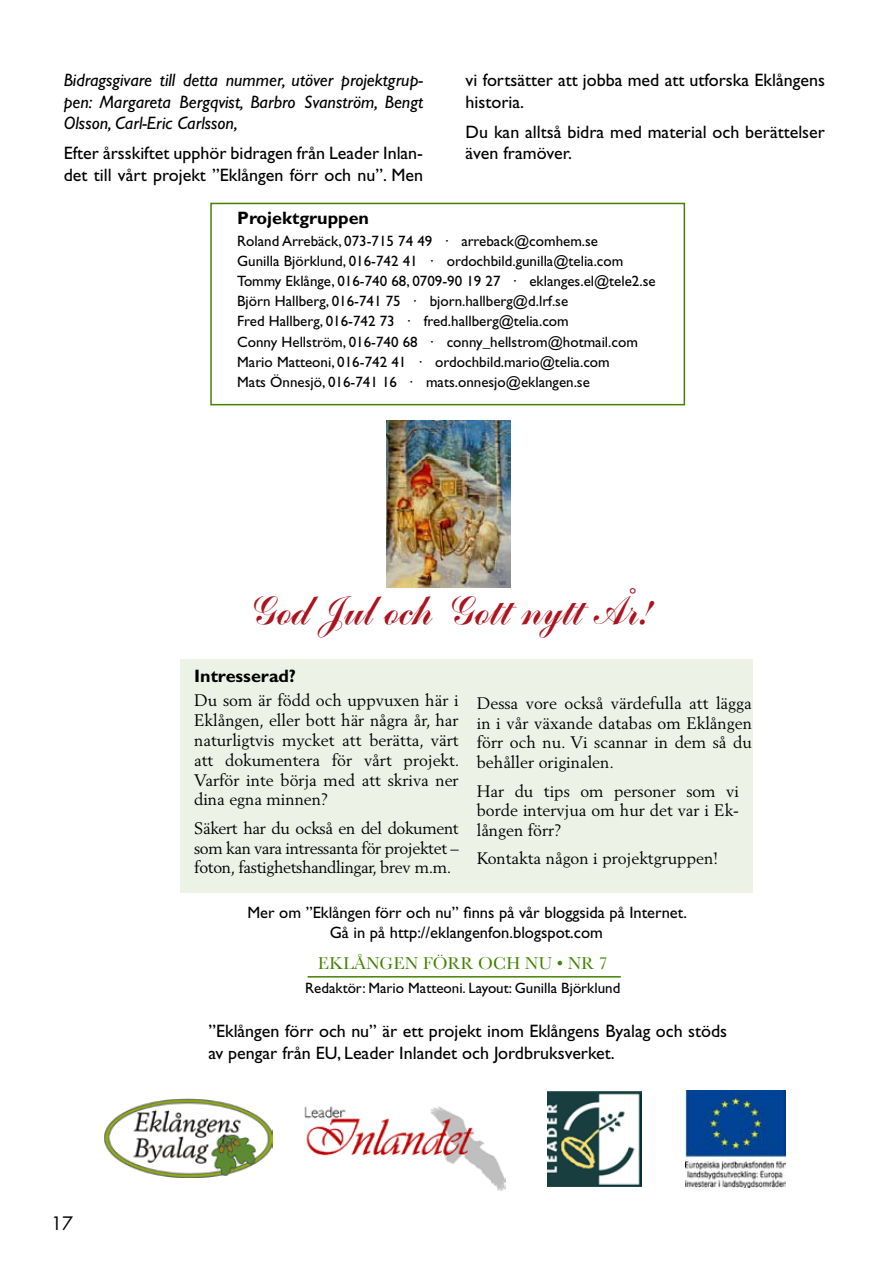
<style>
.page{position:relative;width:893px;height:1263px;background:#fff}
.page>*{position:absolute;margin:0;border:0;box-sizing:border-box;transform-origin:0 0}
.t1{font:37.5px "Author";color:#ad131e}
.t2{font:18px/21.6px "Gill Sans";color:#000}
.t3{font:italic 18px/21.6px "Gill Sans";color:#000;text-align:justify}
.t4{font:700 18px "Gill Sans";color:#000}
.t5{font:18px "Baskerville";color:#438200}
.t6{font:18px "Futura";color:#000}
.t7{font:16.5px/19.8px "Berling";color:#000;text-align:justify}
.t8{font:16.5px/19.5px "Gill Sans";color:#000;text-align:center}
.t9{font:15px/20.1px "Gill Sans";color:#000}
</style>
<div class="page">
<div style="left:210px;top:203px;width:475px;height:202px;border:2px solid #438200"></div>
<img style="left:304px;top:1106px;width:202px;height:85px">
<img style="left:685px;top:1090px;width:100px;height:97px">
<img style="left:104px;top:1098px;width:168px;height:79px">
<div style="left:180px;top:659px;width:573px;height:234px;background:#ecf3e6"></div>
<hr style="left:308px;top:976px;width:313px;height:1px;background:#438200">
<img style="left:547px;top:1091px;width:95px;height:95px">
<img style="left:386px;top:421px;width:125px;height:166px">
<p class="t3" style="left:64px;top:69px;width:361px">Bidragsgivare till detta nummer, utöver projektgrup&shy;pen: Margareta Bergqvist, Barbro Svanström, Bengt Olsson, Carl-Eric Carlsson,</p>
<p class="t2" style="left:64px;top:143px;width:361px">Efter årsskiftet upphör bidragen från Leader Inlan&shy;det till vårt projekt ”Eklången förr och nu”. Men</p>
<p class="t2" style="left:466px;top:69px;width:361px">vi fortsätter att jobba med att utforska Eklångens historia.</p>
<p class="t2" style="left:466px;top:121px;width:361px">Du kan alltså bidra med material och berättelser även framöver.</p>
<p class="t4" style="left:237px;top:207px;width:133px">Projektgruppen</p>
<p class="t9" style="left:237px;top:231px;width:420px">Roland Arrebäck, 073-715 74 49 · arreback@comhem.se<br>Gunilla Björklund, 016-742 41 · ordochbild.gunilla@telia.com Tommy Eklånge, 016-740 68, 0709-90 19 27 · eklanges.el@tele2.se Björn Hallberg, 016-741 75 · bjorn.hallberg@d.lrf.se<br>Fred Hallberg, 016-742 73 · fred.hallberg@telia.com<br>Conny Hellström, 016-740 68 · conny_hellstrom@hotmail.com Mario Matteoni, 016-742 41 · ordochbild.mario@telia.com<br>Mats Önnesjö, 016-741 16 · mats.onnesjo@eklangen.se</p>
<h1 class="t1" style="left:242px;top:588px;width:406px">God Jul och Gott nytt År!</h1>
<p class="t4" style="left:194px;top:666px;width:103px">Intresserad?</p>
<p class="t7" style="left:194px;top:690px;width:267px">Du som är född och uppvuxen här i Eklången, eller bott här några år, har naturligtvis mycket att berätta, värt att dokumentera för vårt projekt.<br>Varför inte börja med att skriva ner dina egna minnen?</p>
<p class="t7" style="left:194px;top:818px;width:266px">Säkert har du också en del dokument som kan vara intressanta för projektet – foton, fastighetshandlingar, brev m.m.</p>
<p class="t7" style="left:477px;top:693px;width:277px">Dessa vore också värdefulla att lägga in i vår växande databas om Eklången förr och nu. Vi scannar in dem så du behåller originalen.</p>
<p class="t7" style="left:477px;top:781px;width:264px">Har du tips om personer som vi borde intervjua om hur det var i Ek&shy;lången förr?</p>
<p class="t7" style="left:477px;top:848px;width:243px">Kontakta någon i projektgruppen!</p>
<p class="t8" style="left:247px;top:903px;width:441px">Mer om ”Eklången förr och nu” finns på vår bloggsida på Internet.<br>Gå in på http://eklangenfon.blogspot.com</p>
<p class="t5" style="left:318px;top:952px;width:25px">EKLÅNG</p>
<p class="t5" style="left:393px;top:952px;width:43px">EN FÖRR</p>
<p class="t5" style="left:478px;top:952px;width:15px">OCH</p>
<p class="t5" style="left:525px;top:952px;width:84px">NU • NR 7</p>
<p class="t9" style="left:305px;top:977px;width:317px">Redaktör: Mario Matteoni. Layout: Gunilla Björklund</p>
<p class="t6" style="left:51px;top:1211px;width:11px">17</p>
<p class="t2" style="left:208px;top:1020px;width:520px">”Eklången förr och nu” är ett projekt inom Eklångens Byalag och stöds av pengar från EU, Leader Inlandet och Jordbruksverket.</p>
</div>
